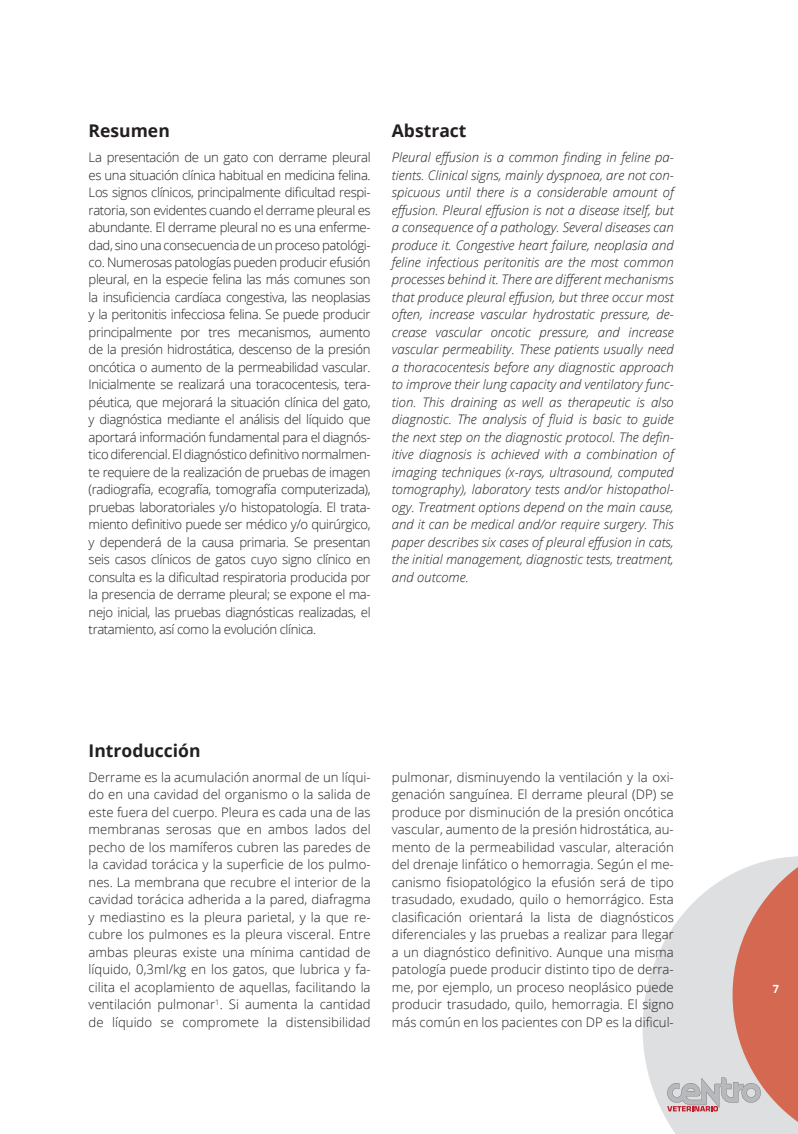
<style>
.page{position:relative;width:798px;height:1134px;background:#fff}
.page>*{position:absolute;margin:0;border:0;box-sizing:border-box;transform-origin:0 0}
.t1{font:700 17.5px "Open Sans";color:#231f20}
.t2{font:300 13.12px/17.5px "Open Sans";color:#231f20;text-align:justify}
.t3{font:italic 300 13.12px/17.5px "Open Sans";color:#231f20;text-align:justify}
.t4{font:700 11.25px "Open Sans";color:#fff;scale:.96 1}
</style>
<div class="page">
<svg style="left:642px;top:856px;width:155px;height:278px"></svg>
<svg style="left:667px;top:867px;width:130px;height:255px;background:#dab5ae"></svg>
<h1 class="t1" style="left:89px;top:119px;width:83px">Resumen</h1>
<p class="t2" style="left:89px;top:148px;width:283px">La presentación de un gato con derrame pleural es una situación clínica habitual en medicina felina.<br>Los signos clínicos, principalmente dificultad respi&shy;ratoria, son evidentes cuando el derrame pleural es abundante. El derrame pleural no es una enferme&shy;dad, sino una consecuencia de un proceso patológi&shy;co. Numerosas patologías pueden producir efusión pleural, en la especie felina las más comunes son la insuficiencia cardíaca congestiva, las neoplasias y la peritonitis infecciosa felina. Se puede producir principalmente por tres mecanismos, aumento de la presión hidrostática, descenso de la presión oncótica o aumento de la permeabilidad vascular.<br>Inicialmente se realizará una toracocentesis, tera&shy;péutica, que mejorará la situación clínica del gato, y diagnóstica mediante el análisis del líquido que aportará información fundamental para el diagnós&shy;tico diferencial. El diagnóstico definitivo normalmen&shy;te requiere de la realización de pruebas de imagen (radiografía, ecografía, tomografía computerizada), pruebas laboratoriales y/o histopatología. El trata&shy;miento definitivo puede ser médico y/o quirúrgico, y dependerá de la causa primaria. Se presentan seis casos clínicos de gatos cuyo signo clínico en consulta es la dificultad respiratoria producida por la presencia de derrame pleural; se expone el ma&shy;nejo inicial, las pruebas diagnósticas realizadas, el tratamiento, así como la evolución clínica.</p>
<h1 class="t1" style="left:392px;top:119px;width:76px">Abstract</h1>
<p class="t3" style="left:392px;top:148px;width:283px">Pleural effusion is a common finding in feline pa&shy;tients. Clinical signs, mainly dyspnoea, are not con&shy;spicuous until there is a considerable amount of effusion. Pleural effusion is not a disease itself, but a consequence of a pathology. Several diseases can produce it. Congestive heart failure, neoplasia and feline infectious peritonitis are the most common processes behind it. There are different mechanisms that produce pleural effusion, but three occur most often, increase vascular hydrostatic pressure, de&shy;crease vascular oncotic pressure, and increase vascular permeability. These patients usually need a thoracocentesis before any diagnostic approach to improve their lung capacity and ventilatory func&shy;tion. This draining as well as therapeutic is also diagnostic. The analysis of fluid is basic to guide the next step on the diagnostic protocol. The defin&shy;itive diagnosis is achieved with a combination of imaging techniques (x-rays, ultrasound, computed tomography), laboratory tests and/or histopathol&shy;ogy. Treatment options depend on the main cause, and it can be medical and/or require surgery. This paper describes six cases of pleural effusion in cats, the initial management, diagnostic tests, treatment, and outcome.</p>
<h1 class="t1" style="left:89px;top:738px;width:113px">Introducción</h1>
<p class="t2" style="left:89px;top:768px;width:283px">Derrame es la acumulación anormal de un líqui&shy;do en una cavidad del organismo o la salida de este fuera del cuerpo. Pleura es cada una de las membranas serosas que en ambos lados del pecho de los mamíferos cubren las paredes de la cavidad torácica y la superficie de los pulmo&shy;nes. La membrana que recubre el interior de la cavidad torácica adherida a la pared, diafragma y mediastino es la pleura parietal, y la que re&shy;cubre los pulmones es la pleura visceral. Entre ambas pleuras existe una mínima cantidad de líquido, 0,3ml/kg en los gatos, que lubrica y fa&shy;cilita el acoplamiento de aquellas, facilitando la ventilación pulmonar<sup>1</sup>. Si aumenta la cantidad de líquido se compromete la distensibilidad</p>
<p class="t2" style="left:392px;top:768px;width:283px">pulmonar, disminuyendo la ventilación y la oxi&shy;genación sanguínea. El derrame pleural (DP) se produce por disminución de la presión oncótica vascular, aumento de la presión hidrostática, au&shy;mento de la permeabilidad vascular, alteración del drenaje linfático o hemorragia. Según el me&shy;canismo fisiopatológico la efusión será de tipo trasudado, exudado, quilo o hemorrágico. Esta clasificación orientará la lista de diagnósticos diferenciales y las pruebas a realizar para llegar a un diagnóstico definitivo. Aunque una misma patología puede producir distinto tipo de derra&shy;me, por ejemplo, un proceso neoplásico puede producir trasudado, quilo, hemorragia. El signo más común en los pacientes con DP es la dificul-</p>
<p class="t4" style="left:772px;top:980px;width:8px">7</p>
</div>
